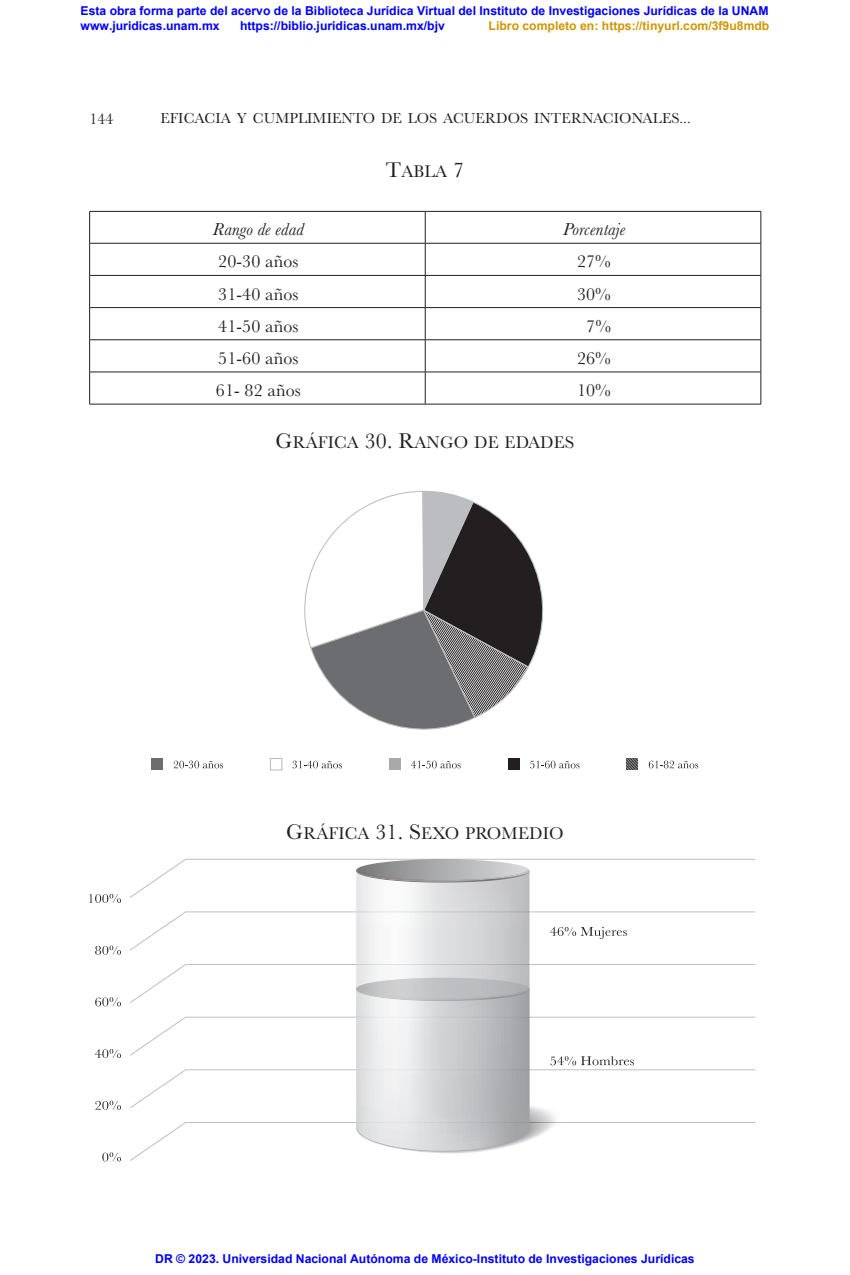
<style>
.page{position:relative;width:850px;height:1275px;background:#fff}
.page>*{position:absolute;margin:0;border:0;box-sizing:border-box;transform-origin:0 0}
.CUADRO_centro{font:18px "Baskerville";letter-spacing:.01em;color:#231f20}
.CUADRO_centro-2{font:italic 18px "Baskerville";letter-spacing:.005em;color:#231f20}
.tabla{font:17.6px "Baskerville SC800";letter-spacing:.01em;color:#231f20}
.t1{font:16px "Baskerville";color:#231f20}
.t2{font:15px "Baskerville";letter-spacing:.005em;color:#231f20}
.t3{font:700 12.2px/14.6px "Arial";color:#00f}
.t4{font:700 12.2px "Arial";color:#cf9605}
.s1{font-size:22px}
</style>
<div class="page">
<hr style="left:89px;top:211px;width:336px;height:1px;background:#231f20">
<hr style="left:89px;top:212px;width:1px;height:31px;background:#231f20">
<hr style="left:425px;top:211px;width:336px;height:1px;background:#231f20">
<hr style="left:425px;top:212px;width:1px;height:31px;background:#231f20">
<hr style="left:760px;top:212px;width:1px;height:31px;background:#231f20">
<hr style="left:89px;top:243px;width:336px;height:1px;background:#231f20">
<hr style="left:89px;top:243px;width:1px;height:32px;background:#231f20">
<hr style="left:425px;top:243px;width:336px;height:1px;background:#231f20">
<hr style="left:425px;top:243px;width:1px;height:32px;background:#231f20">
<hr style="left:760px;top:243px;width:1px;height:32px;background:#231f20">
<hr style="left:89px;top:275px;width:336px;height:1px;background:#231f20">
<hr style="left:89px;top:276px;width:1px;height:31px;background:#231f20">
<hr style="left:425px;top:275px;width:336px;height:1px;background:#231f20">
<hr style="left:425px;top:276px;width:1px;height:31px;background:#231f20">
<hr style="left:760px;top:276px;width:1px;height:31px;background:#231f20">
<hr style="left:89px;top:307px;width:336px;height:1px;background:#231f20">
<hr style="left:89px;top:308px;width:1px;height:31px;background:#231f20">
<hr style="left:425px;top:307px;width:336px;height:1px;background:#231f20">
<hr style="left:425px;top:308px;width:1px;height:31px;background:#231f20">
<hr style="left:760px;top:308px;width:1px;height:31px;background:#231f20">
<hr style="left:89px;top:339px;width:336px;height:1px;background:#231f20">
<hr style="left:89px;top:340px;width:1px;height:32px;background:#231f20">
<hr style="left:425px;top:339px;width:336px;height:1px;background:#231f20">
<hr style="left:425px;top:340px;width:1px;height:32px;background:#231f20">
<hr style="left:760px;top:340px;width:1px;height:32px;background:#231f20">
<hr style="left:89px;top:371px;width:336px;height:1px;background:#231f20">
<hr style="left:89px;top:372px;width:1px;height:32px;background:#231f20">
<hr style="left:425px;top:371px;width:336px;height:1px;background:#231f20">
<hr style="left:425px;top:372px;width:1px;height:32px;background:#231f20">
<hr style="left:760px;top:372px;width:1px;height:32px;background:#231f20">
<hr style="left:89px;top:404px;width:336px;height:1px;background:#231f20">
<hr style="left:425px;top:404px;width:336px;height:1px;background:#231f20">
<div style="left:152px;top:758px;width:11px;height:12px;background:#6c6d70"></div>
<div style="left:270px;top:758px;width:12px;height:12px;border:1px solid #babbbe"></div>
<div style="left:389px;top:758px;width:11px;height:12px;background:#a8a9ad"></div>
<div style="left:507px;top:758px;width:12px;height:12px;background:#231f20"></div>
<svg style="left:174px;top:760px;width:49px;height:9px"></svg>
<svg style="left:292px;top:760px;width:50px;height:8px"></svg>
<svg style="left:411px;top:760px;width:49px;height:8px"></svg>
<svg style="left:530px;top:760px;width:49px;height:8px"></svg>
<svg style="left:648px;top:760px;width:50px;height:9px"></svg>
<svg style="left:626px;top:758px;width:12px;height:12px"></svg>
<svg style="left:304px;top:490px;width:240px;height:240px"></svg>
<svg style="left:89px;top:894px;width:32px;height:9px"></svg>
<svg style="left:95px;top:945px;width:26px;height:9px"></svg>
<svg style="left:95px;top:997px;width:26px;height:9px"></svg>
<svg style="left:95px;top:1049px;width:26px;height:9px"></svg>
<svg style="left:95px;top:1100px;width:26px;height:10px"></svg>
<svg style="left:102px;top:1152px;width:19px;height:9px"></svg>
<svg style="left:130px;top:911px;width:626px;height:40px"></svg>
<svg style="left:130px;top:963px;width:626px;height:198px"></svg>
<svg style="left:356px;top:898px;width:173px;height:252px"></svg>
<svg style="left:130px;top:858px;width:626px;height:40px"></svg>
<p class="t3" style="left:81px;top:4px;width:689px">Esta obra forma parte del acervo de la Biblioteca Jurídica Virtual del Instituto de Investigaciones Jurídicas de la UNAM www.juridicas.unam.mx</p>
<p class="t3" style="left:240px;top:18px;width:206px">https://biblio.juridicas.unam.mx/bjv</p>
<p class="t4" style="left:488px;top:17px;width:282px">Libro completo en: https://tinyurl.com/3f9u8mdb</p>
<h3 class="t1" style="left:89px;top:108px;width:25px">144</h3>
<p class="t2" style="left:160px;top:108px;width:532px">EFICACIA Y CUMPLIMIENTO DE LOS ACUERDOS INTERNACIONALES...</p>
<p class="tabla" style="left:386px;top:160px;width:80px"><span class="s1">T</span>ABLA <span class="s1">7</span></p>
<p class="CUADRO_centro-2" style="left:213px;top:217px;width:92px">Rango de edad</p>
<p class="CUADRO_centro-2" style="left:563px;top:217px;width:64px">Porcentaje</p>
<p class="CUADRO_centro" style="left:218px;top:250px;width:82px">20-30 años</p>
<p class="CUADRO_centro" style="left:577px;top:250px;width:36px">27%</p>
<p class="CUADRO_centro" style="left:218px;top:282px;width:82px">31-40 años</p>
<p class="CUADRO_centro" style="left:577px;top:282px;width:36px">30%</p>
<p class="CUADRO_centro" style="left:218px;top:314px;width:82px">41-50 años</p>
<p class="CUADRO_centro" style="left:586px;top:314px;width:26px">7%</p>
<p class="CUADRO_centro" style="left:218px;top:347px;width:82px">51-60 años</p>
<p class="CUADRO_centro" style="left:577px;top:347px;width:36px">26%</p>
<p class="CUADRO_centro" style="left:216px;top:379px;width:86px">61- 82 años</p>
<p class="CUADRO_centro" style="left:577px;top:379px;width:36px">10%</p>
<p class="tabla" style="left:275px;top:431px;width:300px"><span class="s1">G</span>RÁFICA <span class="s1">30. R</span>ANGO DE EDADES</p>
<p class="tabla" style="left:286px;top:821px;width:279px"><span class="s1">G</span>RÁFICA <span class="s1">31. S</span>EXO PROMEDIO</p>
<p class="t3" style="left:155px;top:1251px;width:541px">DR © 2023. Universidad Nacional Autónoma de México-Instituto de Investigaciones Jurídicas</p>
</div>
